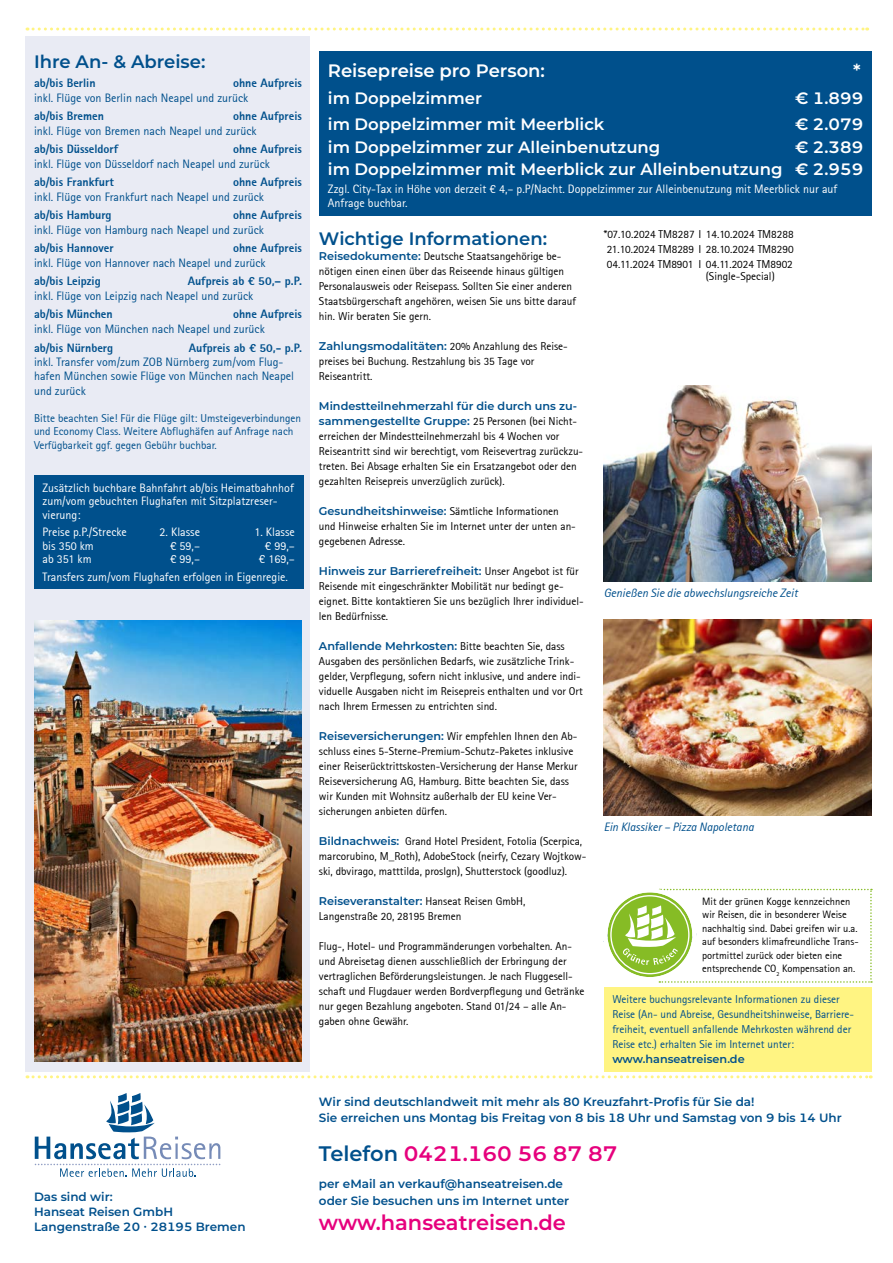
<style>
.page{position:relative;width:893px;height:1263px;background:#fff}
.page>*{position:absolute;margin:0;border:0;box-sizing:border-box;transform-origin:0 0}
.t1{font:600 21px "Montserrat";color:#e6007d}
.t2{font:600 18px "Montserrat";color:#00508c}
.t3{font:600 18px "Montserrat";color:#fff}
.t4{font:600 16.5px/22.5px "Montserrat";color:#fff;text-align:right}
.t5{font:12px/14.4px "Rotis Sans Serif";color:#00508c}
.t6{font:12px/13.5px "Rotis Sans Serif";color:#fff}
.t7{font:600 12px/15px "Montserrat";color:#00508c}
.t8{font:800 12px "Rotis Sans Serif";color:#00508c}
.t9{font:italic 12px "Rotis Sans Serif";color:#00508c}
.t10{font:11.25px/15px "Rotis Sans Serif";color:#000}
.t11{font:11.25px/15px "Rotis Sans Serif";color:#00508c}
.t12{font:600 11.25px/15px "Montserrat";color:#00508c}
.t13{font:10.5px/13.5px "Rotis Sans Serif";color:#000}
.s1{font-family:"Montserrat";font-weight:600;color:#00508c}
.s2{font-family:"Rotis Sans Serif";font-weight:400;color:#000}
.s3{color:#00508c}
</style>
<div class="page">
<svg style="left:27px;top:28px;width:841px;height:3px"></svg>
<svg style="left:35px;top:1093px;width:185px;height:84px"></svg>
<svg style="left:27px;top:1075px;width:844px;height:3px"></svg>
<div style="left:604px;top:986px;width:268px;height:85px;background:#fff482"></div>
<div style="left:26px;top:36px;width:284px;height:1035px;background:#e9ebf4"></div>
<div style="left:319px;top:51px;width:553px;height:164px;background:#00508c"></div>
<div style="left:34px;top:475px;width:269px;height:114px;background:#00508c"></div>
<img style="left:604px;top:386px;width:268px;height:195px">
<img style="left:604px;top:620px;width:268px;height:195px">
<img style="left:34px;top:621px;width:268px;height:440px">
<svg style="left:607px;top:889px;width:265px;height:94px"></svg>
<h2 class="t2" style="left:34px;top:49px;width:173px">Ihre An- &amp; Abreise:</h2>
<p class="t8" style="left:34px;top:75px;width:63px">ab/bis Berlin</p>
<p class="t8" style="left:233px;top:75px;width:70px">ohne Aufpreis</p>
<p class="t5" style="left:34px;top:90px;width:216px">inkl. Flüge von Berlin nach Neapel und zurück</p>
<p class="t8" style="left:34px;top:108px;width:71px">ab/bis Bremen</p>
<p class="t8" style="left:233px;top:108px;width:70px">ohne Aufpreis</p>
<p class="t5" style="left:34px;top:123px;width:224px">inkl. Flüge von Bremen nach Neapel und zurück</p>
<p class="t8" style="left:34px;top:141px;width:86px">ab/bis Düsseldorf</p>
<p class="t8" style="left:233px;top:141px;width:70px">ohne Aufpreis</p>
<p class="t5" style="left:34px;top:156px;width:237px">inkl. Flüge von Düsseldorf nach Neapel und zurück</p>
<p class="t8" style="left:34px;top:175px;width:81px">ab/bis Frankfurt</p>
<p class="t8" style="left:233px;top:175px;width:70px">ohne Aufpreis</p>
<p class="t5" style="left:34px;top:189px;width:231px">inkl. Flüge von Frankfurt nach Neapel und zurück</p>
<p class="t8" style="left:34px;top:208px;width:79px">ab/bis Hamburg</p>
<p class="t8" style="left:233px;top:208px;width:70px">ohne Aufpreis</p>
<p class="t5" style="left:34px;top:222px;width:231px">inkl. Flüge von Hamburg nach Neapel und zurück</p>
<p class="t8" style="left:34px;top:241px;width:81px">ab/bis Hannover</p>
<p class="t8" style="left:233px;top:241px;width:70px">ohne Aufpreis</p>
<p class="t5" style="left:34px;top:255px;width:233px">inkl. Flüge von Hannover nach Neapel und zurück</p>
<p class="t8" style="left:34px;top:274px;width:68px">ab/bis Leipzig</p>
<p class="t8" style="left:188px;top:274px;width:116px">Aufpreis ab € 50,– p.P.</p>
<p class="t5" style="left:34px;top:288px;width:221px">inkl. Flüge von Leipzig nach Neapel und zurück</p>
<p class="t8" style="left:34px;top:307px;width:80px">ab/bis München</p>
<p class="t8" style="left:233px;top:307px;width:70px">ohne Aufpreis</p>
<p class="t5" style="left:34px;top:321px;width:232px">inkl. Flüge von München nach Neapel und zurück</p>
<p class="t8" style="left:34px;top:340px;width:81px">ab/bis Nürnberg</p>
<p class="t8" style="left:189px;top:340px;width:115px">Aufpreis ab € 50,- p.P.</p>
<p class="t5" style="left:34px;top:355px;width:262px">inkl. Transfer vom/zum ZOB Nürnberg zum/vom Flug&shy;hafen München sowie Flüge von München nach Neapel und zurück</p>
<p class="t11" style="left:34px;top:411px;width:269px;line-height:13.5px">Bitte beachten Sie! Für die Flüge gilt: Umsteigeverbindungen und Economy Class. Weitere Abflughäfen auf Anfrage nach<br>Verfügbarkeit ggf. gegen Gebühr buchbar.</p>
<p class="t6" style="left:43px;top:481px;width:253px">Zusätzlich buchbare Bahnfahrt ab/bis Heimatbahnhof zum/vom gebuchten Flughafen mit Sitzplatzreser&shy;vierung:</p>
<p class="t6" style="left:43px;top:525px;width:86px">Preise p.P./Strecke</p>
<p class="t6" style="left:160px;top:525px;width:42px">2. Klasse</p>
<p class="t6" style="left:254px;top:525px;width:42px">1. Klasse</p>
<p class="t6" style="left:43px;top:539px;width:53px">bis 350 km</p>
<p class="t6" style="left:170px;top:539px;width:32px">€ 59,–</p>
<p class="t6" style="left:265px;top:539px;width:31px">€ 99,–</p>
<p class="t6" style="left:43px;top:552px;width:51px">ab 351 km</p>
<p class="t6" style="left:170px;top:552px;width:32px">€ 99,–</p>
<p class="t6" style="left:43px;top:550px;width:254px;line-height:17.7px;text-indent:216px">€ 169,–<br>Transfers zum/vom Flughafen erfolgen in Eigenregie.</p>
<p class="t7" style="left:34px;top:1189px;width:213px">Das sind wir:<br>Hanseat Reisen GmbH<br>Langenstraße 20 ∙ 28195 Bremen</p>
<h2 class="t3" style="left:328px;top:58px;width:219px">Reisepreise pro Person:</h2>
<h2 class="t3" style="left:853px;top:58px;width:9px">*</h2>
<h3 class="t4" style="left:328px;top:86px;width:156px">im Doppelzimmer</h3>
<h3 class="t4" style="left:795px;top:86px;width:70px">€ 1.899</h3>
<h3 class="t4" style="left:328px;top:113px;width:278px">im Doppelzimmer mit Meerblick</h3>
<h3 class="t4" style="left:795px;top:113px;width:70px">€ 2.079</h3>
<h3 class="t4" style="left:328px;top:135px;width:334px">im Doppelzimmer zur Alleinbenutzung</h3>
<h3 class="t4" style="left:328px;top:135px;width:537px">€ 2.389<br>im Doppelzimmer mit Meerblick zur Alleinbenutzung € 2.959</h3>
<p class="t6" style="left:328px;top:182px;width:511px">Zzgl. City-Tax in Höhe von derzeit € 4,– p.P/Nacht. Doppelzimmer zur Alleinbenutzung mit Meerblick nur auf<br>Anfrage buchbar.</p>
<h2 class="t2" style="left:319px;top:226px;width:230px">Wichtige Informationen:</h2>
<p class="t10" style="left:319px;top:249px;width:259px"><span class="s1">Reisedokumente:</span> Deutsche Staatsangehörige be&shy;nötigen einen einen über das Reiseende hinaus gültigen Personalausweis oder Reisepass. Sollten Sie einer anderen Staatsbürgerschaft angehören, weisen Sie uns bitte darauf hin. Wir beraten Sie gern.</p>
<p class="t10" style="left:319px;top:339px;width:250px"><span class="s1">Zahlungsmodalitäten:</span> 20% Anzahlung des Reise&shy;preises bei Buchung. Restzahlung bis 35 Tage vor<br>Reiseantritt.</p>
<p class="t12" style="left:319px;top:398px;width:260px">Mindestteilnehmerzahl für die durch uns zu&shy;sammengestellte Gruppe: <span class="s2">25 Personen (bei Nicht-</span></p>
<p class="t10" style="left:319px;top:429px;width:266px">erreichen der Mindestteilnehmerzahl bis 4 Wochen vor Reiseantritt sind wir berechtigt, vom Reisevertrag zurückzu&shy;treten. Bei Absage erhalten Sie ein Ersatzangebot oder den gezahlten Reisepreis unverzüglich zurück).</p>
<p class="t10" style="left:319px;top:504px;width:258px"><span class="s1">Gesundheitshinweise:</span> Sämtliche Informationen und Hinweise erhalten Sie im Internet unter der unten an&shy;gegebenen Adresse.</p>
<p class="t12" style="left:319px;top:563px;width:261px">Hinweis zur Barrierefreiheit: <span class="s2">Unser Angebot ist für</span></p>
<p class="t10" style="left:319px;top:579px;width:266px">Reisende mit eingeschränkter Mobilität nur bedingt ge&shy;eignet. Bitte kontaktieren Sie uns bezüglich Ihrer individuel&shy;len Bedürfnisse.</p>
<p class="t12" style="left:319px;top:638px;width:247px">Anfallende Mehrkosten: <span class="s2">Bitte beachten Sie, dass</span></p>
<p class="t10" style="left:319px;top:654px;width:265px">Ausgaben des persönlichen Bedarfs, wie zusätzliche Trink&shy;gelder, Verpflegung, sofern nicht inklusive, und andere indi&shy;viduelle Ausgaben nicht im Reisepreis enthalten und vor Ort nach Ihrem Ermessen zu entrichten sind.</p>
<p class="t10" style="left:319px;top:729px;width:260px"><span class="s1">Reiseversicherungen:</span> Wir empfehlen Ihnen den Ab&shy;schluss eines 5-Sterne-Premium-Schutz-Paketes inklusive einer Reiserücktrittskosten-Versicherung der Hanse Merkur Reiseversicherung AG, Hamburg. Bitte beachten Sie, dass wir Kunden mit Wohnsitz außerhalb der EU keine Ver&shy;sicherungen anbieten dürfen.</p>
<p class="t10" style="left:319px;top:834px;width:269px"><span class="s1">Bildnachweis:</span> Grand Hotel President, Fotolia (Scerpica, marcorubino, M_Roth), AdobeStock (neirfy, Cezary Wojtkow&shy;ski, dbvirago, matttilda, proslgn), Shutterstock (goodluz).</p>
<p class="t12" style="left:319px;top:893px;width:208px">Reiseveranstalter: <span class="s2">Hanseat Reisen GmbH,</span></p>
<p class="t10" style="left:319px;top:909px;width:144px">Langenstraße 20, 28195 Bremen</p>
<p class="t10" style="left:319px;top:939px;width:267px">Flug-, Hotel- und Programmänderungen vorbehalten. An&shy;und Abreisetag dienen ausschließlich der Erbringung der vertraglichen Beförderungsleistungen. Je nach Fluggesell&shy;schaft und Flugdauer werden Bordverpflegung und Getränke nur gegen Bezahlung angeboten. Stand 01/24 – alle An&shy;gaben ohne Gewähr.</p>
<p class="t10" style="left:604px;top:226px;width:191px;text-align:justify">*07.10.2024 TM8287 I 14.10.2024 TM8288<br>21.10.2024 TM8289 I 28.10.2024 TM8290<br>04.11.2024 TM8901 I 04.11.2024 TM8902</p>
<p class="t10" style="left:706px;top:268px;width:70px">(Single-Special)</p>
<p class="t9" style="left:604px;top:586px;width:195px">Genießen Sie die abwechslungsreiche Zeit</p>
<p class="t9" style="left:604px;top:820px;width:151px">Ein Klassiker – Pizza Napoletana</p>
<p class="t13" style="left:702px;top:894px;width:158px">Mit der grünen Kogge kennzeichnen wir Reisen, die in besonderer Weise nachhaltig sind. Dabei greifen wir u.a. auf besonders klimafreundliche Trans&shy;portmittel zurück oder bieten eine entsprechende CO<sub>2</sub> Kompensation an.</p>
<p class="t11" style="left:612px;top:991px;width:243px">Weitere buchungsrelevante Informationen zu dieser Reise (An- und Abreise, Gesundheitshinweise, Barriere&shy;freiheit, eventuell anfallende Mehrkosten während der Reise etc.) erhalten Sie im Internet unter:</p>
<p class="t12" style="left:612px;top:1051px;width:134px">www.hanseatreisen.de</p>
<p class="t7" style="left:319px;top:1092px;width:524px;line-height:16.5px">Wir sind deutschlandweit mit mehr als 80 Kreuzfahrt-Profis für Sie da!<br>Sie erreichen uns Montag bis Freitag von 8 bis 18 Uhr und Samstag von 9 bis 14 Uhr</p>
<h1 class="t1" style="left:319px;top:1139px;width:300px"><span class="s3">Telefon</span> 0421.160 56 87 87</h1>
<p class="t7" style="left:319px;top:1175px;width:252px;line-height:16.5px">per eMail an verkauf@hanseatreisen.de oder Sie besuchen uns im Internet unter</p>
<h1 class="t1" style="left:319px;top:1208px;width:249px">www.hanseatreisen.de</h1>
</div>
